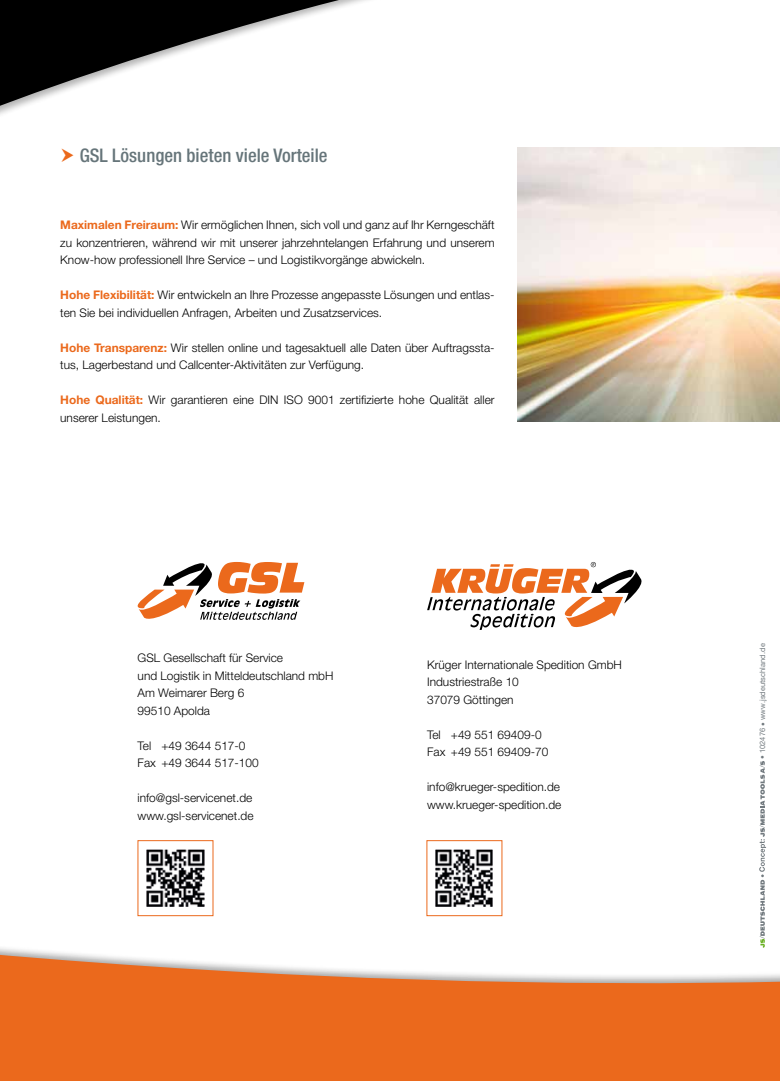
<style>
.page{position:relative;width:780px;height:1081px;background:#fff}
.page>*{position:absolute;margin:0;border:0;box-sizing:border-box;transform-origin:0 0}
.t1{font:500 condensed 18.75px "Helvetica Neue LT Std";color:#66757a}
.t2{font:300 11.88px/17.5px "Helvetica Neue LT Std";color:#000}
.t3{font:7.5px "Helvetica Neue LT Std";color:#727a7f}
.s1{font-weight:700;color:#eb691c}
</style>
<div class="page">
<svg style="left:0;top:0;width:367px;height:110px"></svg>
<svg style="left:759px;top:761px;width:7px;height:182px"></svg>
<img style="left:517px;top:148px;width:263px;height:274px">
<svg style="left:0;top:953px;width:780px;height:128px;background:#eb8040"></svg>
<img style="left:146px;top:849px;width:59px;height:58px">
<div style="left:138px;top:840px;width:75px;height:76px;border:1px solid #eb691c"></div>
<img style="left:435px;top:849px;width:58px;height:58px">
<div style="left:426px;top:840px;width:76px;height:76px;border:1px solid #eb691c"></div>
<svg style="left:137px;top:561px;width:167px;height:59px"></svg>
<svg style="left:427px;top:562px;width:215px;height:68px"></svg>
<h1 class="t1" style="left:80px;top:145px;width:249px">GSL Lösungen bieten viele Vorteile</h1>
<p class="t2" style="left:60px;top:216px;width:436px;text-align:justify"><span class="s1">Maximalen Freiraum:</span> Wir ermöglichen Ihnen, sich voll und ganz auf Ihr Kerngeschäft zu konzentrieren, während wir mit unserer jahrzehntelangen Erfahrung und unserem Know-how professionell Ihre Service – und Logistikvorgänge abwickeln.</p>
<p class="t2" style="left:60px;top:286px;width:436px"><span class="s1">Hohe Flexibilität:</span> Wir entwickeln an Ihre Prozesse angepasste Lösungen und entlas&shy;ten Sie bei individuellen Anfragen, Arbeiten und Zusatzservices.</p>
<p class="t2" style="left:60px;top:338px;width:436px"><span class="s1">Hohe Transparenz:</span> Wir stellen online und tagesaktuell alle Daten über Auftragssta&shy;tus, Lagerbestand und Callcenter-Aktivitäten zur Verfügung.</p>
<p class="t2" style="left:60px;top:391px;width:436px"><span class="s1">Hohe Qualität:</span> Wir garantieren eine DIN ISO 9001 zertifizierte hohe Qualität aller unserer Leistungen.</p>
<p class="t2" style="left:138px;top:649px;width:197px">GSL Gesellschaft für Service<br>und Logistik in Mitteldeutschland mbH<br>Am Weimarer Berg 6<br>99510 Apolda</p>
<p class="t2" style="left:138px;top:736px;width:123px">Tel +49 3644 517-0<br>Fax +49 3644 517-100</p>
<p class="t2" style="left:138px;top:789px;width:117px">info@gsl-servicenet.de www.gsl-servicenet.de</p>
<p class="t2" style="left:427px;top:655px;width:196px">Krüger Internationale Spedition GmbH<br>Industriestraße 10<br>37079 Göttingen</p>
<p class="t2" style="left:427px;top:725px;width:123px">Tel +49 551 69409-0<br>Fax +49 551 69409-70</p>
<p class="t2" style="left:427px;top:778px;width:136px;line-height:18px">info@krueger-spedition.de www.krueger-spedition.de</p>
<p class="t3" style="left:758px;top:759px;width:117px;rotate:-90deg">• 102476 • www.jsdeutschland.de</p>
</div>
